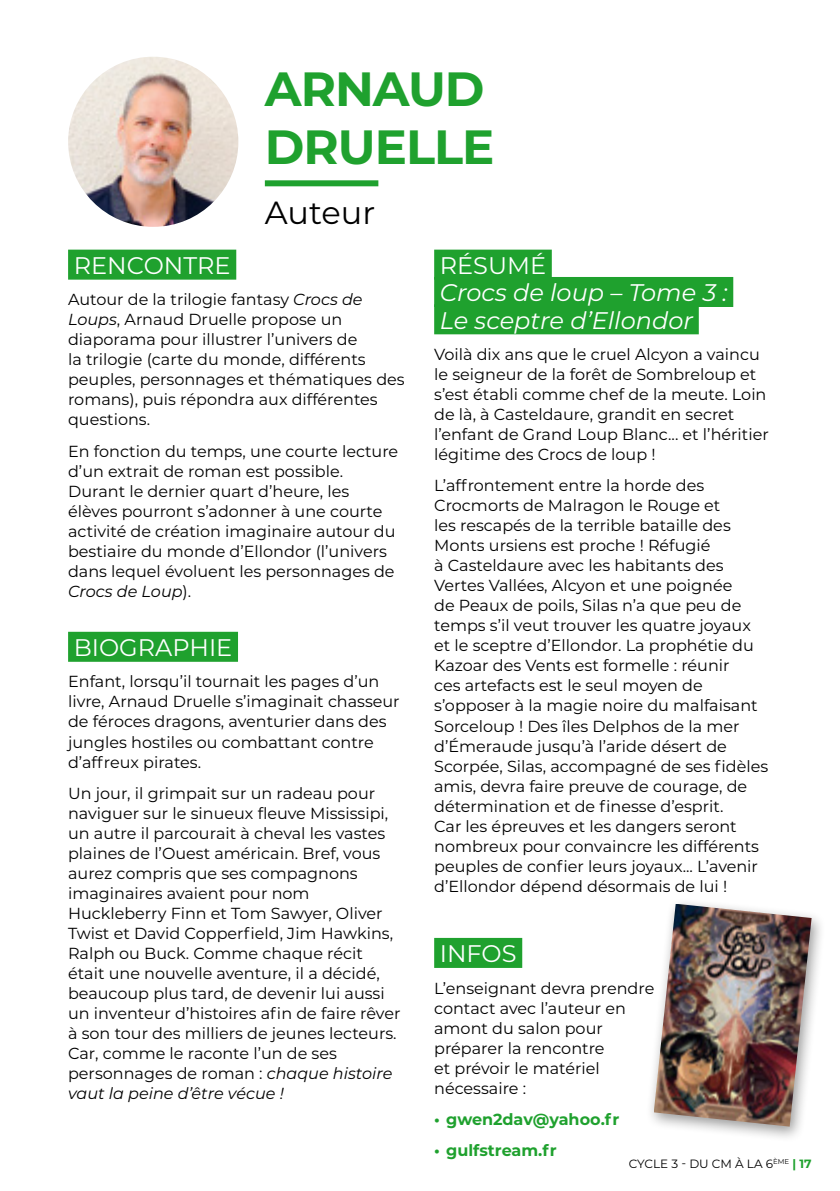
<style>
.page{position:relative;width:840px;height:1191px;background:#fff}
.page>*{position:absolute;margin:0;border:0;box-sizing:border-box;transform-origin:0 0}
.t1{font:700 48px/57.6px "Montserrat";letter-spacing:-.02em;color:#1fa12e}
.t2{font:32px "Montserrat";color:#000}
.t3{font:italic 24px/27.4px "Montserrat";color:#fff}
.t4{font:24px "Montserrat";color:#fff}
.t5{font:16px/20px "Montserrat";color:#000}
.t6{font:700 16px "Montserrat";color:#1fa12e}
.t7{font:12px "Montserrat";color:#000}
.s1{font-style:italic}
.s2{font-weight:700;color:#1fa12e}
</style>
<div class="page">
<div style="left:265px;top:180px;width:113px;height:6px;background:#1fa12e"></div>
<div style="left:68px;top:250px;width:168px;height:30px;background:#1fa12e"></div>
<div style="left:68px;top:632px;width:170px;height:30px;background:#1fa12e"></div>
<div style="left:434px;top:250px;width:117px;height:30px;background:#1fa12e"></div>
<div style="left:434px;top:277px;width:298px;height:30px;background:#1fa12e"></div>
<div style="left:434px;top:304px;width:264px;height:30px;background:#1fa12e"></div>
<div style="left:434px;top:938px;width:88px;height:30px;background:#1fa12e"></div>
<img style="left:68px;top:57px;width:170px;height:170px;border-radius:85px">
<div style="left:645px;top:897px;width:180px;height:246px;background:#000;opacity:.4"></div>
<img style="left:653px;top:903px;width:158px;height:223px">
<h1 class="t1" style="left:265px;top:58px;width:231px">ARNAUD<br>DRUELLE</h1>
<h2 class="t2" style="left:265px;top:190px;width:112px">Auteur</h2>
<h3 class="t4" style="left:74px;top:249px;width:158px">RENCONTRE</h3>
<p class="t5" style="left:68px;top:289px;width:338px">Autour de la trilogie fantasy <span class="s1">Crocs de Loups</span>, Arnaud Druelle propose un diaporama pour illustrer l’univers de<br>la trilogie (carte du monde, différents peuples, personnages et thématiques des romans), puis répondra aux différentes questions.</p>
<p class="t5" style="left:68px;top:440px;width:331px">En fonction du temps, une courte lecture d’un extrait de roman est possible.<br>Durant le dernier quart d’heure, les élèves pourront s’adonner à une courte activité de création imaginaire autour du bestiaire du monde d’Ellondor (l’univers dans lequel évoluent les personnages de <span class="s1">Crocs de Loup</span>).</p>
<h3 class="t4" style="left:74px;top:631px;width:160px">BIOGRAPHIE</h3>
<p class="t5" style="left:68px;top:671px;width:333px">Enfant, lorsqu’il tournait les pages d’un livre, Arnaud Druelle s’imaginait chasseur de féroces dragons, aventurier dans des jungles hostiles ou combattant contre d’affreux pirates.</p>
<p class="t5" style="left:68px;top:782px;width:334px">Un jour, il grimpait sur un radeau pour naviguer sur le sinueux fleuve Mississipi, un autre il parcourait à cheval les vastes plaines de l’Ouest américain. Bref, vous aurez compris que ses compagnons imaginaires avaient pour nom Huckleberry Finn et Tom Sawyer, Oliver Twist et David Copperfield, Jim Hawkins, Ralph ou Buck. Comme chaque récit était une nouvelle aventure, il a décidé, beaucoup plus tard, de devenir lui aussi un inventeur d’histoires afin de faire rêver à son tour des milliers de jeunes lecteurs.<br>Car, comme le raconte l’un de ses personnages de roman : <span class="s1">chaque histoire vaut la peine d’être vécue !</span></p>
<h3 class="t4" style="left:439px;top:249px;width:108px">RÉSUMÉ</h3>
<h3 class="t3" style="left:439px;top:278px;width:289px">Crocs de loup – Tome 3 :<br>Le sceptre d’Ellondor</h3>
<p class="t5" style="left:434px;top:344px;width:336px">Voilà dix ans que le cruel Alcyon a vaincu le seigneur de la forêt de Sombreloup et s’est établi comme chef de la meute. Loin de là, à Casteldaure, grandit en secret l’enfant de Grand Loup Blanc... et l’héritier légitime des Crocs de loup !</p>
<p class="t5" style="left:434px;top:475px;width:335px">L’affrontement entre la horde des Crocmorts de Malragon le Rouge et<br>les rescapés de la terrible bataille des Monts ursiens est proche ! Réfugié<br>à Casteldaure avec les habitants des Vertes Vallées, Alcyon et une poignée<br>de Peaux de poils, Silas n’a que peu de temps s’il veut trouver les quatre joyaux et le sceptre d’Ellondor. La prophétie du Kazoar des Vents est formelle : réunir<br>ces artefacts est le seul moyen de s’opposer à la magie noire du malfaisant Sorceloup ! Des îles Delphos de la mer d’Émeraude jusqu’à l’aride désert de Scorpée, Silas, accompagné de ses fidèles amis, devra faire preuve de courage, de détermination et de finesse d’esprit.<br>Car les épreuves et les dangers seront nombreux pour convaincre les différents peuples de confier leurs joyaux... L’avenir d’Ellondor dépend désormais de lui !</p>
<h3 class="t4" style="left:439px;top:937px;width:78px">INFOS</h3>
<p class="t5" style="left:434px;top:977px;width:221px">L’enseignant devra prendre contact avec l’auteur en amont du salon pour préparer la rencontre<br>et prévoir le matériel nécessaire :</p>
<p class="t6" style="left:434px;top:1107px;width:186px">• gwen2dav@yahoo.fr</p>
<p class="t6" style="left:434px;top:1139px;width:124px">• gulfstream.fr</p>
<p class="t7" style="left:628px;top:1156px;width:184px">CYCLE 3 - DU CM À LA 6<sup>ÈME</sup> <span class="s2">| 17</span></p>
</div>
